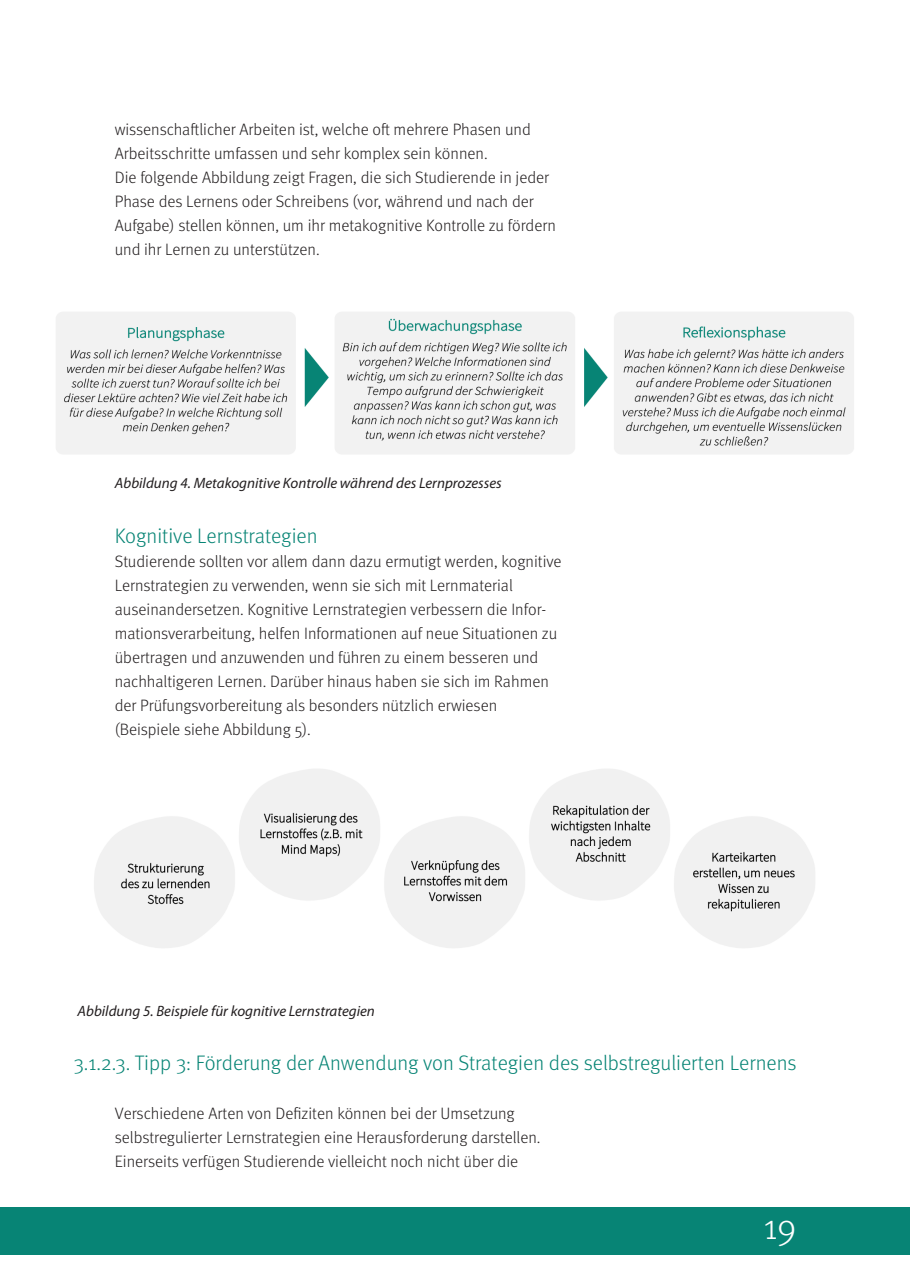
<style>
.page{position:relative;width:910px;height:1280px;background:#fff}
.page>*{position:absolute;margin:0;border:0;box-sizing:border-box;transform-origin:0 0}
.t1{font:300 36px "Meta Pro";color:#fff}
.unterkapitel_rechts{font:300 21px "Meta Pro";color:#078475}
.Brot{font:300 21px "Meta Pro";color:#078475}
.Brot-2{font:300 16.5px/24px "Meta Pro";color:#231f20}
.Bildunterschrift{font:italic 15px "Myriad Pro";color:#231f20}
</style>
<div class="page">
<div style="left:0;top:1207px;width:910px;height:47px;background:#078475"></div>
<img style="left:56px;top:312px;width:798px;height:142px">
<img style="left:94px;top:769px;width:721px;height:179px">
<p class="Brot-2" style="left:115px;top:116px;width:443px">wissenschaftlicher Arbeiten ist, welche oft mehrere Phasen und Arbeitsschritte umfassen und sehr komplex sein können.<br>Die folgende Abbildung zeigt Fragen, die sich Studierende in jeder Phase des Lernens oder Schreibens (vor, während und nach der Aufgabe) stellen können, um ihr metakognitive Kontrolle zu fördern und ihr Lernen zu unterstützen.</p>
<p class="Bildunterschrift" style="left:115px;top:473px;width:388px">Abbildung 4. Metakognitive Kontrolle während des Lernprozesses</p>
<p class="Brot" style="left:115px;top:520px;width:204px">Kognitive Lernstrategien</p>
<p class="Brot-2" style="left:115px;top:548px;width:448px">Studierende sollten vor allem dann dazu ermutigt werden, kognitive Lernstrategien zu verwenden, wenn sie sich mit Lernmaterial auseinandersetzen. Kognitive Lernstrategien verbessern die Infor&shy;mationsverarbeitung, helfen Informationen auf neue Situationen zu übertragen und anzuwenden und führen zu einem besseren und nachhaltigeren Lernen. Darüber hinaus haben sie sich im Rahmen der Prüfungsvorbereitung als besonders nützlich erwiesen (Beispiele siehe Abbildung 5).</p>
<p class="Bildunterschrift" style="left:78px;top:1002px;width:299px">Abbildung 5. Beispiele für kognitive Lernstrategien</p>
<p class="unterkapitel_rechts" style="left:74px;top:1048px;width:724px">3.1.2.3. Tipp 3: Förderung der Anwendung von Strategien des selbstregulierten Lernens</p>
<p class="Brot-2" style="left:115px;top:1100px;width:427px">Verschiedene Arten von Defiziten können bei der Umsetzung selbstregulierter Lernstrategien eine Herausforderung darstellen.<br>Einerseits verfügen Studierende vielleicht noch nicht über die</p>
<h1 class="t1" style="left:764px;top:1200px;width:34px">19</h1>
</div>
